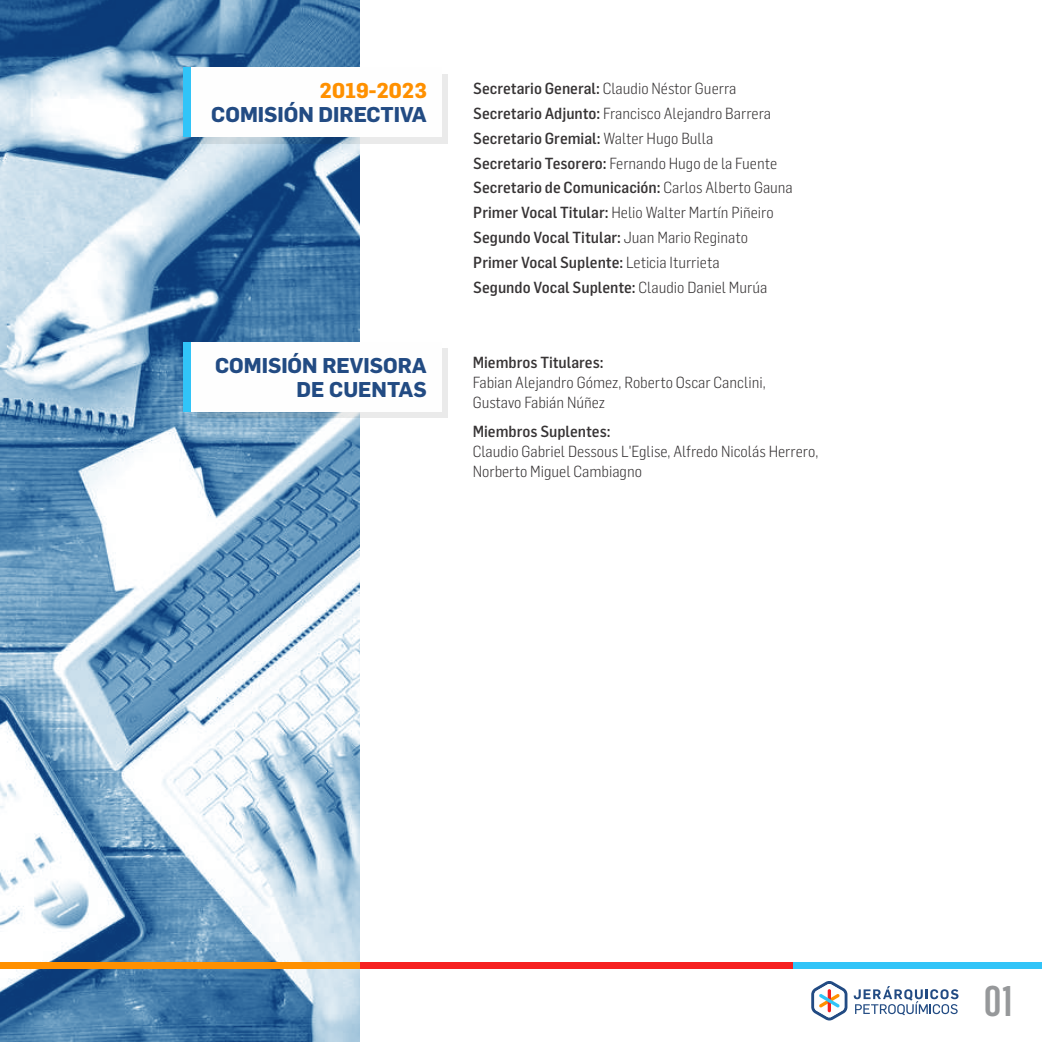
<style>
.page{position:relative;width:1042px;height:1042px;background:#fff}
.page>*{position:absolute;margin:0;border:0;box-sizing:border-box;transform-origin:0 0}
.t1{font:500 42px "Flama Condensed";color:#96989a}
.t2{font:700 21px/24.3px "Flama";color:#224b83;text-align:right}
.t3{font:700 21px "Flama";color:#ff9000}
.t4{font:500 15.75px/24.8px "Flama Semicondensed";color:#373435}
.t5{font:300 15.75px/20.1px "Flama Semicondensed";color:#373435}
.s1{font-weight:300}
</style>
<div class="page">
<img style="left:0;top:0;width:360px;height:1042px">
<svg style="left:854px;top:986px;width:104px;height:29px"></svg>
<svg style="left:811px;top:981px;width:36px;height:39px"></svg>
<div style="left:793px;top:962px;width:249px;height:7px;background:#31c4f8"></div>
<div style="left:347px;top:962px;width:446px;height:7px;background:#f62020"></div>
<div style="left:0;top:962px;width:360px;height:7px;background:#ff9000"></div>
<div style="left:197px;top:74px;width:251px;height:70px;background:#29312e;opacity:.1"></div>
<div style="left:191px;top:68px;width:251px;height:69px;background:#fefefe"></div>
<div style="left:183px;top:68px;width:8px;height:69px;background:#31c4f8"></div>
<div style="left:197px;top:348px;width:251px;height:70px;background:#29312e;opacity:.1"></div>
<div style="left:191px;top:342px;width:251px;height:70px;background:#fefefe"></div>
<div style="left:183px;top:342px;width:8px;height:70px;background:#31c4f8"></div>
<h2 class="t3" style="left:320px;top:78px;width:109px">2019-2023</h2>
<h2 class="t2" style="left:211px;top:103px;width:217px">COMISIÓN DIRECTIVA</h2>
<h2 class="t2" style="left:215px;top:353px;width:213px">COMISIÓN REVISORA<br>DE CUENTAS</h2>
<p class="t4" style="left:473px;top:76px;width:321px">Secretario General: <span class="s1">Claudio Néstor Guerra </span>Secretario Adjunto: <span class="s1">Francisco Alejandro Barrera </span>Secretario Gremial: <span class="s1">Walter Hugo Bulla<br></span>Secretario Tesorero: <span class="s1">Fernando Hugo de la Fuente </span>Secretario de Comunicación: <span class="s1">Carlos Alberto Gauna </span>Primer Vocal Titular: <span class="s1">Helio Walter Martín Piñeiro </span>Segundo Vocal Titular: <span class="s1">Juan Mario Reginato </span>Primer Vocal Suplente: <span class="s1">Leticia Iturrieta<br></span>Segundo Vocal Suplente: <span class="s1">Claudio Daniel Murúa</span></p>
<p class="t4" style="left:473px;top:350px;width:132px">Miembros Titulares:</p>
<p class="t5" style="left:473px;top:372px;width:294px">Fabian Alejandro Gómez, Roberto Oscar Canclini,<br>Gustavo Fabián Núñez</p>
<p class="t4" style="left:473px;top:419px;width:139px">Miembros Suplentes:</p>
<p class="t5" style="left:473px;top:441px;width:347px">Claudio Gabriel Dessous L'Eglise, Alfredo Nicolás Herrero,<br>Norberto Miguel Cambiagno</p>
<h1 class="t1" style="left:984px;top:976px;width:31px">01</h1>
</div>
